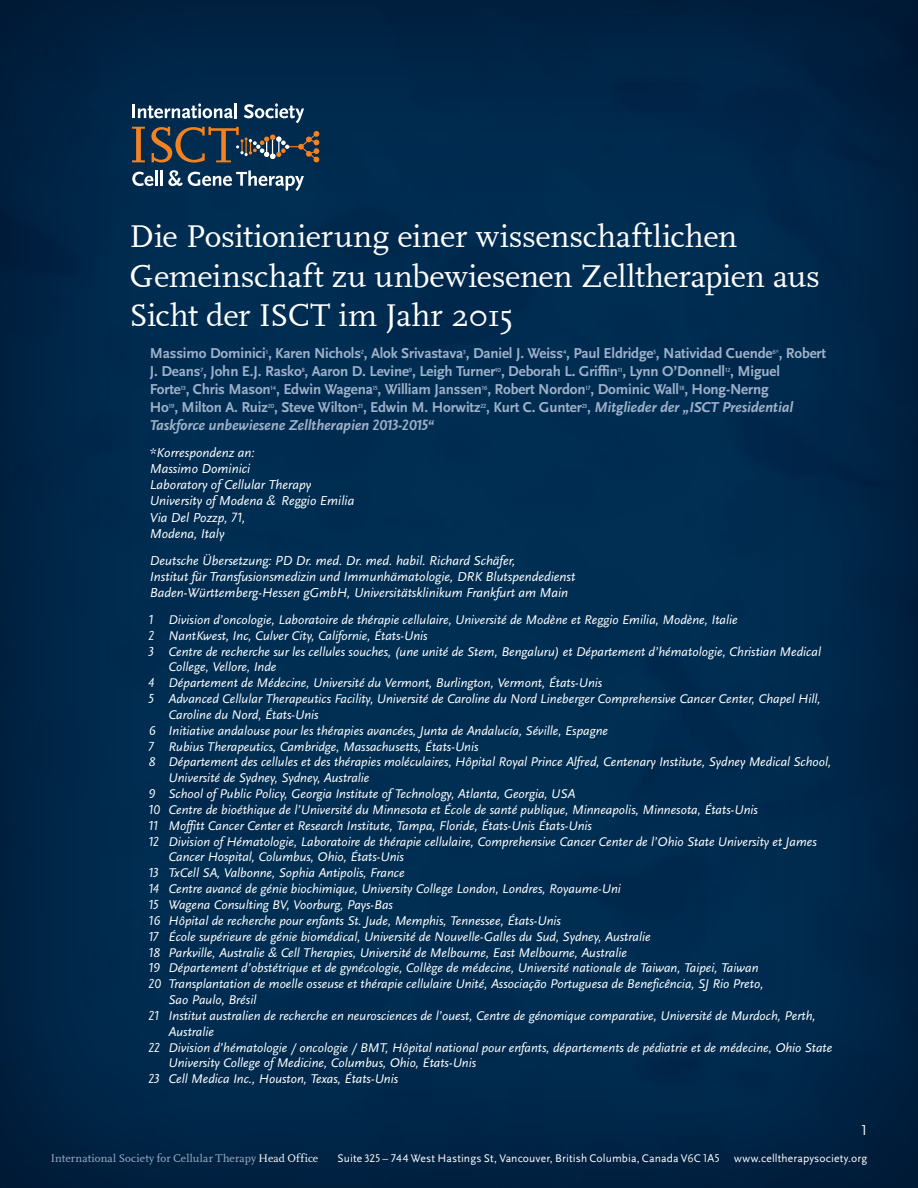
<style>
.page{position:relative;width:918px;height:1188px;background:#002b54}
.page>*{position:absolute;margin:0;border:0;box-sizing:border-box;transform-origin:0 0}
.chapter_title_header{font:33px/39.6px "FF Scala";letter-spacing:-.01em;color:#fff}
.chapter_authors{font:700 15px "Scala ISCT";letter-spacing:-.01em;color:#9fb0c9}
.chapter_authors-2{font:italic 700 15px "Scala ISCT";letter-spacing:-.01em;color:#9fb0c9}
.t1{font:15px "Scala ISCT";color:#fff}
.chapter_institutions{font:italic 13.5px/16.2px "Scala ISCT";color:#fff}
.chapter_institutions-2{font:italic 13.2px/15.9px "Scala ISCT";color:#fff}
.t2{font:11.55px "Scala ISCT";letter-spacing:.01em;color:#fff}
.t3{font:11.55px "FF Scala";letter-spacing:.01em;color:#9fb0c9}
.chapter_authors-3{font:700 6.15px "Scala ISCT";letter-spacing:-.01em;color:#9fb0c9}
.s1{font-style:italic}
.s2{color:#fff}
</style>
<div class="page">
<svg style="left:132px;top:172px;width:21px;height:14px"></svg>
<hr style="left:155px;top:170px;width:3px;height:16px;background:#fff">
<svg style="left:160px;top:170px;width:2px;height:16px"></svg>
<svg style="left:168px;top:170px;width:136px;height:21px"></svg>
<svg style="left:132px;top:103px;width:187px;height:60px"></svg>
<p class="chapter_title_header" style="left:130px;top:217px;width:692px">Die Positionierung einer wissenschaftlichen<br>Gemeinschaft zu unbewiesenen Zelltherapien aus<br>Sicht der ISCT im Jahr 2015</p>
<p class="chapter_authors" style="left:150px;top:345px;width:678px">Massimo Dominici, Karen Nichols , Alok Srivastava , Daniel J. Weiss , Paul Eldridge , Natividad Cuende , Robert</p>
<p class="chapter_authors-3" style="left:266px;top:349px;width:4px">1</p>
<p class="chapter_authors-3" style="left:361px;top:349px;width:4px">2</p>
<p class="chapter_authors-3" style="left:463px;top:349px;width:4px">3</p>
<p class="chapter_authors-3" style="left:563px;top:349px;width:5px">4</p>
<p class="chapter_authors-3" style="left:653px;top:349px;width:4px">5</p>
<p class="chapter_authors-3" style="left:772px;top:349px;width:8px">6*</p>
<p class="chapter_authors" style="left:150px;top:363px;width:632px">J. Deans , John E.J. Rasko , Aaron D. Levine , Leigh Turner , Deborah L. Griffin , Lynn O’Donnell , Miguel</p>
<p class="chapter_authors-3" style="left:200px;top:367px;width:4px">7</p>
<p class="chapter_authors-3" style="left:302px;top:367px;width:5px">8</p>
<p class="chapter_authors-3" style="left:409px;top:367px;width:5px">9</p>
<p class="chapter_authors-3" style="left:495px;top:367px;width:7px">10</p>
<p class="chapter_authors-3" style="left:618px;top:367px;width:6px">11</p>
<p class="chapter_authors-3" style="left:725px;top:367px;width:7px">12</p>
<p class="chapter_authors" style="left:150px;top:381px;width:620px">Forte , Chris Mason , Edwin Wagena , William Janssen , Robert Nordon , Dominic Wall , Hong-Nerng</p>
<p class="chapter_authors-3" style="left:181px;top:385px;width:6px">13</p>
<p class="chapter_authors-3" style="left:271px;top:385px;width:7px">14</p>
<p class="chapter_authors-3" style="left:373px;top:385px;width:6px">15</p>
<p class="chapter_authors-3" style="left:482px;top:385px;width:7px">16</p>
<p class="chapter_authors-3" style="left:585px;top:385px;width:7px">17</p>
<p class="chapter_authors-3" style="left:679px;top:385px;width:7px">18</p>
<p class="chapter_authors" style="left:150px;top:399px;width:645px">Ho , Milton A. Ruiz , Steve Wilton , Edwin M. Horwitz , Kurt C. Gunter , <span class="s1">Mitglieder der „ISCT Presidential</span></p>
<p class="chapter_authors-3" style="left:169px;top:403px;width:7px">19</p>
<p class="chapter_authors-3" style="left:268px;top:403px;width:8px">20</p>
<p class="chapter_authors-3" style="left:358px;top:403px;width:7px">21</p>
<p class="chapter_authors-3" style="left:480px;top:403px;width:7px">22</p>
<p class="chapter_authors-3" style="left:582px;top:403px;width:7px">23</p>
<p class="chapter_authors-2" style="left:150px;top:417px;width:286px">Taskforce unbewiesene Zelltherapien 2013-2015“</p>
<p class="chapter_institutions" style="left:150px;top:445px;width:206px">*Korrespondenz an:<br>Massimo Dominici<br>Laboratory of Cellular Therapy<br>University of Modena &amp; Reggio Emilia<br>Via Del Pozzp, 71,<br>Modena, Italy</p>
<p class="chapter_institutions" style="left:150px;top:553px;width:427px">Deutsche Übersetzung: PD Dr. med. Dr. med. habil. Richard Schäfer,<br>Institut für Transfusionsmedizin und Immunhämatologie, DRK Blutspendedienst<br>Baden-Württemberg-Hessen gGmbH, Universitätsklinikum Frankfurt am Main</p>
<p class="chapter_institutions-2" style="left:148px;top:612px;width:591px">1 Division d’oncologie, Laboratoire de thérapie cellulaire, Université de Modène et Reggio Emilia, Modène, Italie</p>
<p class="chapter_institutions-2" style="left:148px;top:628px;width:281px">2 NantKwest, Inc, Culver City, Californie, États-Unis</p>
<p class="chapter_institutions-2" style="left:169px;top:644px;width:654px;text-indent:-20px">3 Centre de recherche sur les cellules souches, (une unité de Stem, Bengaluru) et Département d’hématologie, Christian Medical<br>College, Vellore, Inde</p>
<p class="chapter_institutions-2" style="left:148px;top:675px;width:455px">4 Département de Médecine, Université du Vermont, Burlington, Vermont, États-Unis</p>
<p class="chapter_institutions-2" style="left:169px;top:691px;width:654px;text-indent:-20px">5 Advanced Cellular Therapeutics Facility, Université de Caroline du Nord Lineberger Comprehensive Cancer Center, Chapel Hill,<br>Caroline du Nord, États-Unis</p>
<p class="chapter_institutions-2" style="left:148px;top:723px;width:461px">6 Initiative andalouse pour les thérapies avancées, Junta de Andalucía, Séville, Espagne</p>
<p class="chapter_institutions-2" style="left:148px;top:739px;width:332px">7 Rubius Therapeutics, Cambridge, Massachusetts, États-Unis</p>
<p class="chapter_institutions-2" style="left:169px;top:754px;width:664px;text-indent:-20px">8 Département des cellules et des thérapies moléculaires, Hôpital Royal Prince Alfred, Centenary Institute, Sydney Medical School,<br>Université de Sydney, Sydney, Australie</p>
<p class="chapter_institutions-2" style="left:148px;top:786px;width:428px">9 School of Public Policy, Georgia Institute of Technology, Atlanta, Georgia, USA</p>
<p class="chapter_institutions-2" style="left:148px;top:802px;width:611px">10 Centre de bioéthique de l’Université du Minnesota et École de santé publique, Minneapolis, Minnesota, États-Unis</p>
<p class="chapter_institutions-2" style="left:148px;top:818px;width:445px">11 Moffitt Cancer Center et Research Institute, Tampa, Floride, États-Unis États-Unis</p>
<p class="chapter_institutions-2" style="left:169px;top:834px;width:650px;text-indent:-20px">12 Division of Hématologie, Laboratoire de thérapie cellulaire, Comprehensive Cancer Center de l’Ohio State University et James<br>Cancer Hospital, Columbus, Ohio, États-Unis</p>
<p class="chapter_institutions-2" style="left:148px;top:865px;width:258px">13 TxCell SA, Valbonne, Sophia Antipolis, France</p>
<p class="chapter_institutions-2" style="left:148px;top:881px;width:474px">14 Centre avancé de génie biochimique, University College London, Londres, Royaume-Uni</p>
<p class="chapter_institutions-2" style="left:148px;top:897px;width:246px">15 Wagena Consulting BV, Voorburg, Pays-Bas</p>
<p class="chapter_institutions-2" style="left:148px;top:913px;width:414px">16 Hôpital de recherche pour enfants St. Jude, Memphis, Tennessee, États-Unis</p>
<p class="chapter_institutions-2" style="left:148px;top:929px;width:504px">17 École supérieure de génie biomédical, Université de Nouvelle-Galles du Sud, Sydney, Australie</p>
<p class="chapter_institutions-2" style="left:148px;top:945px;width:480px">18 Parkville, Australie &amp; Cell Therapies, Université de Melbourne, East Melbourne, Australie</p>
<p class="chapter_institutions-2" style="left:148px;top:960px;width:612px">19 Département d’obstétrique et de gynécologie, Collège de médecine, Université nationale de Taiwan, Taipei, Taiwan</p>
<p class="chapter_institutions-2" style="left:169px;top:976px;width:597px;text-indent:-20px">20 Transplantation de moelle osseuse et thérapie cellulaire Unité, Associação Portuguesa de Beneficência, SJ Rio Preto,<br>Sao Paulo, Brésil</p>
<p class="chapter_institutions-2" style="left:169px;top:1008px;width:649px;text-indent:-20px">21 Institut australien de recherche en neurosciences de l’ouest, Centre de génomique comparative, Université de Murdoch, Perth,<br>Australie</p>
<p class="chapter_institutions-2" style="left:169px;top:1040px;width:665px;text-indent:-20px">22 Division d’hématologie / oncologie / BMT, Hôpital national pour enfants, départements de pédiatrie et de médecine, Ohio State<br>University College of Medicine, Columbus, Ohio, États-Unis</p>
<p class="chapter_institutions-2" style="left:148px;top:1071px;width:251px">23 Cell Medica Inc., Houston, Texas, États-Unis</p>
<p class="t1" style="left:861px;top:1122px;width:7px">1</p>
<p class="t3" style="left:51px;top:1152px;width:269px">International Society for Cellular Therapy <span class="s2">Head Office</span></p>
<p class="t2" style="left:338px;top:1152px;width:531px">Suite 325 – 744 West Hastings St, Vancouver, British Columbia, Canada V6C 1A5 www.celltherapysociety.org</p>
</div>
